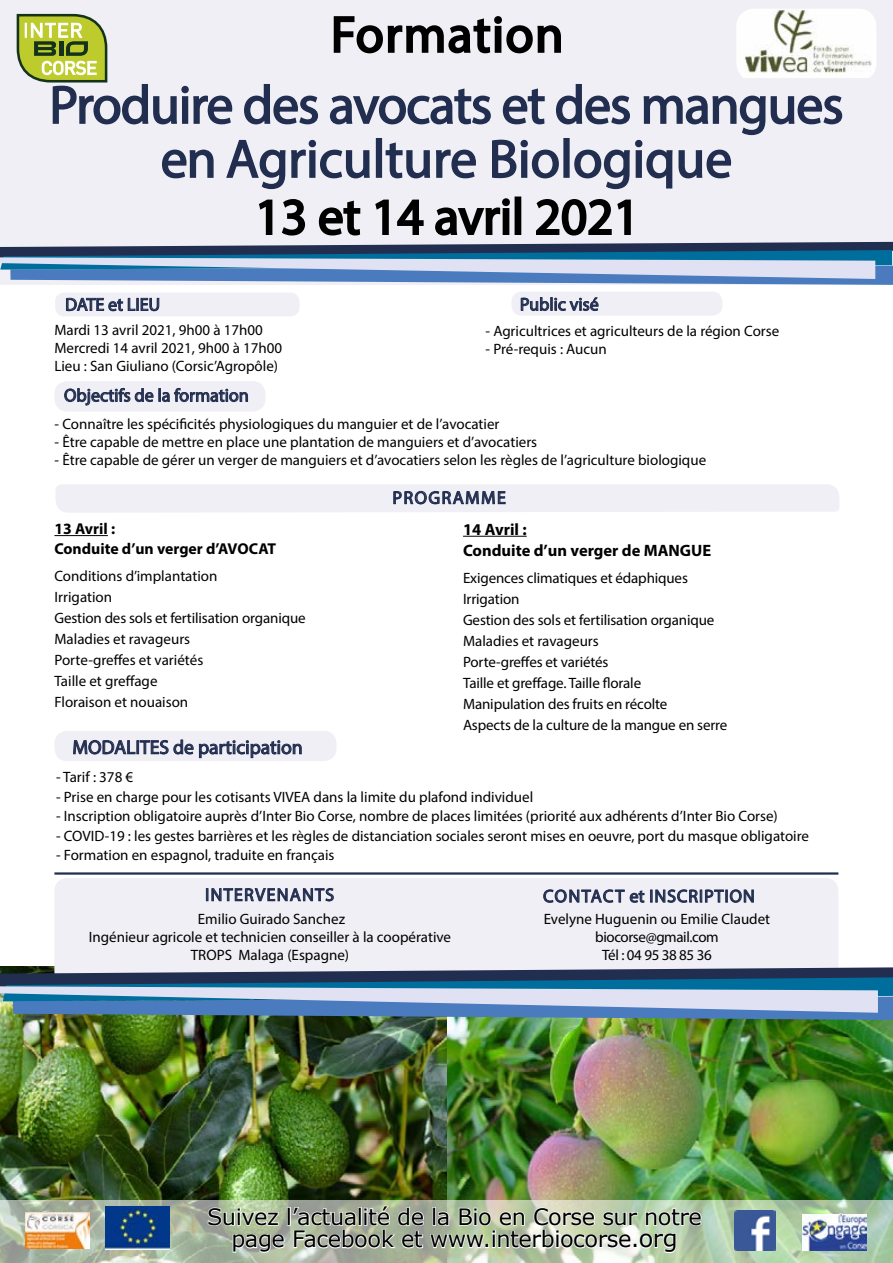
<style>
.page{position:relative;width:893px;height:1263px;background:#fff}
.page>*{position:absolute;margin:0;border:0;box-sizing:border-box;transform-origin:0 0}
.t1{font:54px/54px "Myriad Pro";letter-spacing:-.02em;color:#222e4f;text-align:center}
.t2{font:51px "Myriad Pro";color:#000}
.t3{font:51px "Myriad Pro";letter-spacing:.03em;color:#000}
.t4{font:22.5px/22.5px "Verdana";letter-spacing:-.02em;color:#000;text-align:center}
.t5{font:19.5px "Myriad Pro";color:#222e4f}
.t6{font:18px "Myriad Pro";letter-spacing:.015em;color:#222e4f}
.t7{font:18px "Myriad Pro";letter-spacing:.05em;color:#222e4f}
.t8{font:18px "Myriad Pro";letter-spacing:.07em;color:#222e4f}
.t9{font:18px "Myriad Pro";letter-spacing:.08em;color:#222e4f}
.t10{font:700 16.5px/21px "Myriad Pro";color:#000}
.t11{font:700 15.75px/19.5px "Myriad Pro";color:#000}
.t12{font:15px/21px "Myriad Pro";color:#000}
.s1{font-size:24px}
</style>
<div class="page">
<img style="left:446px;top:1020px;width:447px;height:180px">
<img style="left:0;top:966px;width:446px;height:234px">
<div style="left:0;top:0;width:893px;height:197px;background:#efeff5"></div>
<div style="left:54px;top:878px;width:784px;height:111px;background:#efeff5;border-radius:13px"></div>
<svg style="left:206px;top:888px;width:128px;height:14px"></svg>
<svg style="left:543px;top:889px;width:211px;height:14px"></svg>
<hr style="left:54px;top:872px;width:784px;height:3px;background:#222e4f">
<svg style="left:0;top:967px;width:893px;height:53px"></svg>
<svg style="left:0;top:1200px;width:893px;height:63px"></svg>
<svg style="left:207px;top:1206px;width:73px;height:21px"></svg>
<div style="left:287px;top:1207px;width:4px;height:19px;border:2px solid #fff"></div>
<svg style="left:232px;top:1233px;width:53px;height:21px"></svg>
<svg style="left:291px;top:1204px;width:411px;height:50px"></svg>
<svg style="left:15px;top:13px;width:828px;height:177px"></svg>
<svg style="left:0;top:197px;width:893px;height:88px"></svg>
<img style="left:736px;top:9px;width:140px;height:69px">
<div style="left:55px;top:293px;width:244px;height:23px;background:#efeff5;border-radius:9px"></div>
<svg style="left:66px;top:297px;width:93px;height:14px"></svg>
<svg style="left:56px;top:484px;width:783px;height:29px"></svg>
<div style="left:511px;top:292px;width:211px;height:24px;background:#efeff5;border-radius:10px"></div>
<svg style="left:521px;top:297px;width:78px;height:15px"></svg>
<div style="left:54px;top:381px;width:211px;height:30px;background:#efeff5;border-radius:13px"></div>
<svg style="left:64px;top:388px;width:184px;height:18px"></svg>
<div style="left:54px;top:731px;width:282px;height:30px;background:#efeff5;border-radius:13px"></div>
<svg style="left:73px;top:739px;width:229px;height:20px"></svg>
<img style="left:25px;top:1213px;width:64px;height:35px">
<img style="left:803px;top:1215px;width:64px;height:35px">
<img style="left:105px;top:1207px;width:65px;height:43px">
<img style="left:735px;top:1210px;width:41px;height:41px">
<hr style="left:54px;top:535px;width:54px;height:1px;background:#000">
<hr style="left:463px;top:536px;width:64px;height:1px;background:#000">
<h2 class="t3" style="left:331px;top:3px;width:234px">Formation</h2>
<h1 class="t1" style="left:49px;top:77px;width:796px">Produire des avocats et des mangues en Agriculture Biologique</h1>
<h2 class="t2" style="left:255px;top:185px;width:386px">13 et 14 avril 2021</h2>
<p class="t6" style="left:65px;top:293px;width:97px">DATE et LIEU</p>
<p class="t12" style="left:54px;top:321px;width:229px;line-height:18px">Mardi 13 avril 2021, 9h00 à 17h00<br>Mercredi 14 avril 2021, 9h00 à 17h00<br>Lieu : San Giuliano (Corsic’Agropôle)</p>
<p class="t6" style="left:64px;top:384px;width:186px">Objectifs de la formation</p>
<p class="t6" style="left:520px;top:293px;width:80px">Public visé</p>
<p class="t12" style="left:486px;top:320px;width:295px">- Agricultrices et agriculteurs de la région Corse</p>
<p class="t12" style="left:486px;top:338px;width:123px">- Pré-requis : Aucun</p>
<p class="t12" style="left:55px;top:413px;width:446px">- Connaître les spécificités physiologiques du manguier et de l’avocatier</p>
<p class="t12" style="left:55px;top:431px;width:484px">- Être capable de mettre en place une plantation de manguiers et d’avocatiers</p>
<p class="t12" style="left:55px;top:449px;width:653px">- Être capable de gérer un verger de manguiers et d’avocatiers selon les règles de l’agriculture biologique</p>
<p class="t11" style="left:54px;top:518px;width:223px">13 Avril :<br>Conduite d’un verger d’AVOCAT</p>
<p class="t12" style="left:54px;top:565px;width:253px">Conditions d’implantation<br>Irrigation<br>Gestion des sols et fertilisation organique<br>Maladies et ravageurs<br>Porte-greffes et variétés<br>Taille et greffage<br>Floraison et nouaison</p>
<p class="t9" style="left:392px;top:486px;width:115px">PROGRAMME</p>
<p class="t10" style="left:463px;top:518px;width:250px">14 Avril :<br>Conduite d’un verger de MANGUE</p>
<p class="t12" style="left:463px;top:567px;width:266px">Exigences climatiques et édaphiques<br>Irrigation<br>Gestion des sols et fertilisation organique<br>Maladies et ravageurs<br>Porte-greffes et variétés<br>Taille et greffage. Taille florale<br>Manipulation des fruits en récolte<br>Aspects de la culture de la mangue en serre</p>
<h3 class="t5" style="left:72px;top:735px;width:232px">MODALITES de participation</h3>
<p class="t12" style="left:56px;top:766px;width:79px">- Tarif : 378 €</p>
<p class="t12" style="left:56px;top:786px;width:479px">- Prise en charge pour les cotisants VIVEA dans la limite du plafond individuel</p>
<p class="t12" style="left:56px;top:805px;width:723px">- Inscription obligatoire auprès d’Inter Bio Corse, nombre de places limitées (priorité aux adhérents d’Inter Bio Corse)</p>
<p class="t12" style="left:56px;top:825px;width:754px">- COVID-19 : les gestes barrières et les règles de distanciation sociales seront mises en oeuvre, port du masque obligatoire</p>
<p class="t12" style="left:56px;top:844px;width:280px">- Formation en espagnol, traduite en français</p>
<p class="t8" style="left:205px;top:884px;width:131px">INTERVENANTS</p>
<p class="t7" style="left:543px;top:885px;width:213px">CONTACT et INSCRIPTION</p>
<p class="t12" style="left:89px;top:910px;width:364px;line-height:18px;text-align:center">Emilio Guirado Sanchez<br>Ingénieur agricole et technicien conseiller à la coopérative<br>TROPS Malaga (Espagne)</p>
<p class="t12" style="left:544px;top:910px;width:228px;line-height:18px;text-align:center">Evelyne Huguenin ou Emilie Claudet biocorse@gmail.com<br>Tél : 04 95 38 85 36</p>
<h3 class="t4" style="left:207px;top:1205px;width:496px">Suivez l’actualité de la Bio en Corse sur notre page Facebook et www.interbiocorse.<span class="s1">org</span></h3>
</div>
